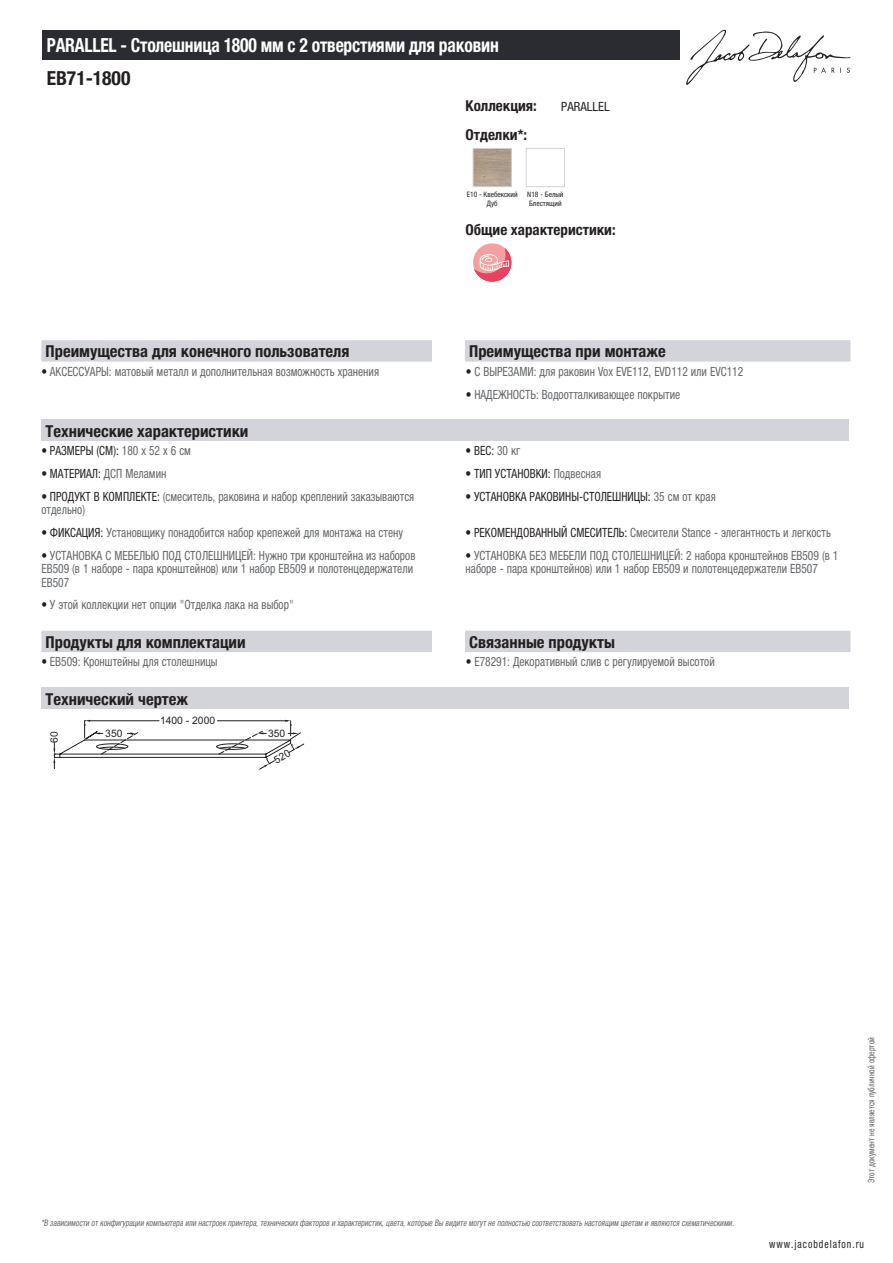
<style>
.page{position:relative;width:893px;height:1263px;background:#fff}
.page>*{position:absolute;margin:0;border:0;box-sizing:border-box;transform-origin:0 0}
.t1{font:700 condensed 19.5px "Helvetica Neue LTCYR";letter-spacing:-.01em;color:#fff;scale:.9 1}
.t2{font:700 condensed 19.5px "Helvetica Neue LTCYR";color:#231f20}
.t3{font:700 condensed 16.5px "Helvetica Neue LTCYR";color:#231f20}
.t4{font:700 condensed 15px "Helvetica Neue LTCYR";color:#231f20}
.t5{font:condensed 12.75px/13.5px "Helvetica Neue LTCYR";color:#626568;scale:.9 1}
.t6{font:condensed 12.75px "Helvetica Neue LTCYR";color:#231f20;scale:.9 1}
.t7{font:condensed 12.75px "Helvetica Neue LTCYR";color:#231f20}
.t8{font:condensed 11.25px "Helvetica Neue LTCYR";letter-spacing:.1em;color:#231f20;scale:.87 1}
.t9{font:10.35px "Arial";color:#231f20}
.t10{font:italic condensed 9px "Helvetica Neue LTCYR";color:#626568;scale:.87 1}
.t11{font:condensed 9px "Helvetica Neue LTCYR";color:#626568;scale:.87 1}
.t12{font:condensed 7.5px/9px "Helvetica Neue LTCYR";color:#231f20;text-align:center}
.s1{color:#231f20}
.s2{color:#626568}
</style>
<div class="page">
<svg style="left:686px;top:30px;width:164px;height:55px"></svg>
<img style="left:475px;top:150px;width:35px;height:35px">
<div style="left:473px;top:148px;width:39px;height:39px;border:1px solid #d3d4da"></div>
<div style="left:526px;top:148px;width:39px;height:39px;border:1px solid #d3d4da"></div>
<div style="left:473px;top:243px;width:38px;height:39px;background:#f2a1a1;border-radius:50%"></div>
<svg style="left:474px;top:248px;width:37px;height:34px"></svg>
<div style="left:41px;top:340px;width:809px;height:22px;background:#d3d4da"></div>
<div style="left:432px;top:340px;width:33px;height:22px;background:#fff"></div>
<div style="left:41px;top:420px;width:808px;height:21px;background:#d3d4da"></div>
<div style="left:41px;top:631px;width:809px;height:21px;background:#d3d4da"></div>
<div style="left:432px;top:631px;width:33px;height:21px;background:#fff"></div>
<div style="left:41px;top:688px;width:808px;height:21px;background:#d3d4da"></div>
<div style="left:43px;top:30px;width:637px;height:30px;background:#2a2c32"></div>
<svg style="left:53px;top:720px;width:251px;height:49px"></svg>
<h1 class="t1" style="left:47px;top:34px;width:504px">PARALLEL - Столешница 1800 мм с 2 отверстиями для раковин</h1>
<h1 class="t2" style="left:47px;top:67px;width:85px">EB71-1800</h1>
<p class="t4" style="left:466px;top:97px;width:73px">Коллекция:</p>
<p class="t7" style="left:561px;top:99px;width:50px">PARALLEL</p>
<p class="t4" style="left:466px;top:126px;width:63px">Отделки*:</p>
<p class="t12" style="left:467px;top:190px;width:52px">E10 - Квебекский<br>Дуб</p>
<p class="t12" style="left:527px;top:190px;width:38px;text-align:left">N18 - Белый<br>Блестящий</p>
<p class="t4" style="left:466px;top:221px;width:152px">Общие характеристики:</p>
<p class="t3" style="left:46px;top:342px;width:305px">Преимущества для конечного пользователя</p>
<p class="t3" style="left:469px;top:342px;width:198px">Преимущества при монтаже</p>
<p class="t5" style="left:41px;top:365px;width:377px"><span class="s1">•</span> АКСЕССУАРЫ: матовый металл и дополнительная возможность хранения</p>
<p class="t5" style="left:466px;top:365px;width:310px"><span class="s1">•</span> С ВЫРЕЗАМИ: для раковин Vox EVE112, EVD112 или EVC112</p>
<p class="t5" style="left:466px;top:387px;width:240px"><span class="s1">•</span> НАДЕЖНОСТЬ: Водоотталкивающее покрытие</p>
<p class="t3" style="left:46px;top:422px;width:204px">Технические характеристики</p>
<p class="t6" style="left:41px;top:444px;width:168px">• РАЗМЕРЫ (СМ): <span class="s2">180 x 52 x 6 см</span></p>
<p class="t6" style="left:466px;top:444px;width:62px">• ВЕС: <span class="s2">30 кг</span></p>
<p class="t6" style="left:41px;top:466px;width:140px">• МАТЕРИАЛ: <span class="s2">ДСП Меламин</span></p>
<p class="t6" style="left:466px;top:466px;width:152px">• ТИП УСТАНОВКИ: <span class="s2">Подвесная</span></p>
<p class="t5" style="left:41px;top:490px;width:416px"><span class="s1">• ПРОДУКТ В КОМПЛЕКТЕ:</span> (смеситель, раковина и набор креплений заказываются отдельно)</p>
<p class="t6" style="left:466px;top:489px;width:279px">• УСТАНОВКА РАКОВИНЫ-СТОЛЕШНИЦЫ: <span class="s2">35 см от края</span></p>
<p class="t5" style="left:41px;top:526px;width:403px"><span class="s1">• ФИКСАЦИЯ:</span> Установщику понадобится набор крепежей для монтажа на стену</p>
<p class="t5" style="left:466px;top:526px;width:407px"><span class="s1">• РЕКОМЕНДОВАННЫЙ СМЕСИТЕЛЬ:</span> Смесители Stance - элегантность и легкость</p>
<p class="t5" style="left:41px;top:548px;width:417px"><span class="s1">•</span> УСТАНОВКА С МЕБЕЛЬЮ ПОД СТОЛЕШНИЦЕЙ: Нужно три кронштейна из наборов<br>ЕВ509 (в 1 наборе - пара кронштейнов) или 1 набор ЕВ509 и полотенцедержатели<br>ЕВ507</p>
<p class="t5" style="left:466px;top:548px;width:416px"><span class="s1">•</span> УСТАНОВКА БЕЗ МЕБЕЛИ ПОД СТОЛЕШНИЦЕЙ: 2 набора кронштейнов ЕВ509 (в 1 наборе - пара кронштейнов) или 1 набор ЕВ509 и полотенцедержатели ЕВ507</p>
<p class="t5" style="left:41px;top:598px;width:282px"><span class="s1">•</span> У этой коллекции нет опции "Отделка лака на выбор"</p>
<p class="t3" style="left:46px;top:633px;width:202px">Продукты для комплектации</p>
<p class="t3" style="left:469px;top:633px;width:147px">Связанные продукты</p>
<p class="t5" style="left:41px;top:655px;width:197px"><span class="s1">•</span> EB509: Кронштейны для столешницы</p>
<p class="t5" style="left:466px;top:655px;width:278px"><span class="s1">•</span> E78291: Декоративный слив с регулируемой высотой</p>
<p class="t3" style="left:46px;top:690px;width:144px">Технический чертеж</p>
<p class="t9" style="left:105px;top:726px;width:19px">350</p>
<p class="t9" style="left:268px;top:726px;width:19px">350</p>
<p class="t9" style="left:160px;top:713px;width:56px">1400 - 2000</p>
<p class="t9" style="left:47px;top:743px;width:13px;rotate:-90deg">60</p>
<p class="t10" style="left:41px;top:1218px;width:800px">*В зависимости отконфигурации компьютера или настроек принтера,техническихфакторов и характеристик,цвета,которые Вы видите могутне полностью соответствоватьнастоящим цветам и являются схематическими.</p>
<p class="t11" style="left:866px;top:1183px;width:169px;rotate:-90deg">Этот документ не является публичной офертой</p>
<p class="t8" style="left:769px;top:1237px;width:110px">www.jacobdelafon.ru</p>
</div>
